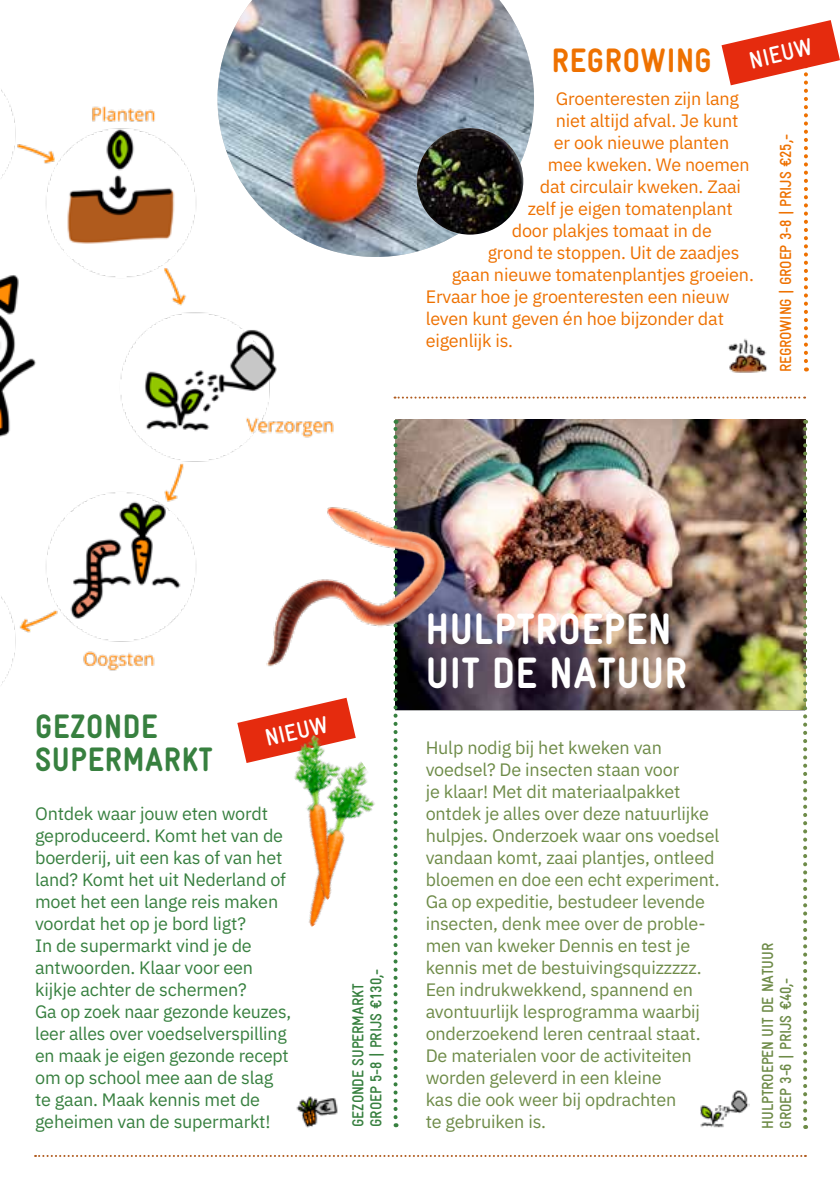
<style>
.page{position:relative;width:840px;height:1191px;background:#fff}
.page>*{position:absolute;margin:0;border:0;box-sizing:border-box;transform-origin:0 0}
.t1{font:900 44px/44px "Gravur Condensed";letter-spacing:.02em;color:#fff}
.t2{font:900 34px/33px "Gravur Condensed";letter-spacing:.02em;color:#37803f}
.t3{font:900 34px "Gravur Condensed";letter-spacing:.02em;color:#ee7100}
.t4{font:700 24px "Gravur Condensed";color:#fff}
.t5{font:18px/22px "IBM Plex Sans";letter-spacing:-.01em;color:#6e8b48}
.t6{font:18px/22px "IBM Plex Sans";letter-spacing:-.01em;color:#37803f}
.t7{font:18px "IBM Plex Sans";letter-spacing:-.01em;color:#ee7100}
.t8{font:700 16px/18px "Gravur Condensed";letter-spacing:-.01em;color:#6e8b48}
.t9{font:700 16px/18px "Gravur Condensed";letter-spacing:-.01em;color:#37803f}
.t10{font:700 16px "Gravur Condensed";letter-spacing:-.01em;color:#ee7100}
</style>
<div class="page">
<img style="left:238px;top:0;width:295px;height:257px">
<img style="left:397px;top:420px;width:405px;height:289px">
<svg style="left:35px;top:1155px;width:770px;height:2px"></svg>
<svg style="left:393px;top:420px;width:4px;height:697px"></svg>
<img style="left:0;top:20px;width:282px;height:665px">
<img style="left:243px;top:406px;width:91px;height:50px">
<img style="left:296px;top:1096px;width:42px;height:32px">
<img style="left:700px;top:1090px;width:49px;height:38px">
<svg style="left:394px;top:396px;width:410px;height:2px"></svg>
<img style="left:731px;top:371px;width:35px;height:2px">
<svg style="left:721px;top:20px;width:118px;height:351px"></svg>
<svg style="left:237px;top:697px;width:118px;height:35px"></svg>
<svg style="left:802px;top:420px;width:4px;height:699px"></svg>
<img style="left:416px;top:128px;width:107px;height:107px;border-radius:53px">
<img style="left:190px;top:488px;width:301px;height:200px">
<img style="left:308px;top:900px;width:90px;height:27px">
<img style="left:239px;top:732px;width:159px;height:168px">
<h3 class="t4" style="left:746px;top:48px;width:65px;rotate:-13deg">NIEUW</h3>
<h2 class="t3" style="left:551px;top:41px;width:161px">REGROWING</h2>
<p class="t7" style="left:555px;top:85px;width:185px">Groenteresten zijn lang</p>
<p class="t7" style="left:555px;top:107px;width:184px">niet altijd afval. Je kunt</p>
<p class="t7" style="left:553px;top:129px;width:177px">er ook nieuwe planten</p>
<p class="t7" style="left:547px;top:151px;width:203px">mee kweken. We noemen</p>
<p class="t7" style="left:539px;top:173px;width:203px">dat circulair kweken. Zaai</p>
<p class="t7" style="left:527px;top:195px;width:206px">zelf je eigen tomatenplant</p>
<p class="t7" style="left:511px;top:217px;width:201px">door plakjes tomaat in de</p>
<p class="t7" style="left:487px;top:239px;width:253px">grond te stoppen. Uit de zaadjes</p>
<p class="t7" style="left:451px;top:261px;width:303px">gaan nieuwe tomatenplantjes groeien.</p>
<p class="t7" style="left:425px;top:283px;width:305px">Ervaar hoe je groenteresten een nieuw</p>
<p class="t7" style="left:425px;top:305px;width:299px">leven kunt geven én hoe bijzonder dat</p>
<p class="t7" style="left:425px;top:327px;width:89px">eigenlijk is.</p>
<p class="t10" style="left:776px;top:372px;width:240px;rotate:-90deg">REGROWING | GROEP 3-8 | PRIJS €25,-</p>
<h2 class="t2" style="left:35px;top:710px;width:179px">GEZONDE<br>SUPERMARKT</h2>
<p class="t6" style="left:35px;top:801px;width:257px">Ontdek waar jouw eten wordt geproduceerd. Komt het van de boerderij, uit een kas of van het land? Komt het uit Nederland of moet het een lange reis maken voordat het op je bord ligt?<br>In de supermarkt vind je de antwoorden. Klaar voor een kijkje achter de schermen?<br>Ga op zoek naar gezonde keuzes, leer alles over voedselverspilling en maak je eigen gezonde recept om op school mee aan de slag te gaan. Maak kennis met de geheimen van de supermarkt!</p>
<h3 class="t4" style="left:262px;top:725px;width:65px;rotate:-13deg">NIEUW</h3>
<p class="t9" style="left:349px;top:1126px;width:159px;rotate:-90deg">GEZONDE SUPERMARKT<br>GROEP 5-8 | PRIJS €130,-</p>
<h1 class="t1" style="left:425px;top:607px;width:263px">HULPTROEPEN<br>UIT DE NATUUR</h1>
<p class="t5" style="left:425px;top:735px;width:295px">Hulp nodig bij het kweken van voedsel? De insecten staan voor<br>je klaar! Met dit materiaalpakket ontdek je alles over deze natuurlijke hulpjes. Onderzoek waar ons voedsel vandaan komt, zaai plantjes, ontleed bloemen en doe een echt experiment.<br>Ga op expeditie, bestudeer levende insecten, denk mee over de proble&shy;men van kweker Dennis en test je kennis met de bestuivingsquizzzzz.<br>Een indrukwekkend, spannend en avontuurlijk lesprogramma waarbij onderzoekend leren centraal staat.<br>De materialen voor de activiteiten worden geleverd in een kleine<br>kas die ook weer bij opdrachten<br>te gebruiken is.</p>
<p class="t8" style="left:758px;top:1128px;width:187px;rotate:-90deg">HULPTROEPEN UIT DE NATUUR<br>GROEP 3-6 | PRIJS €40,-</p>
</div>
